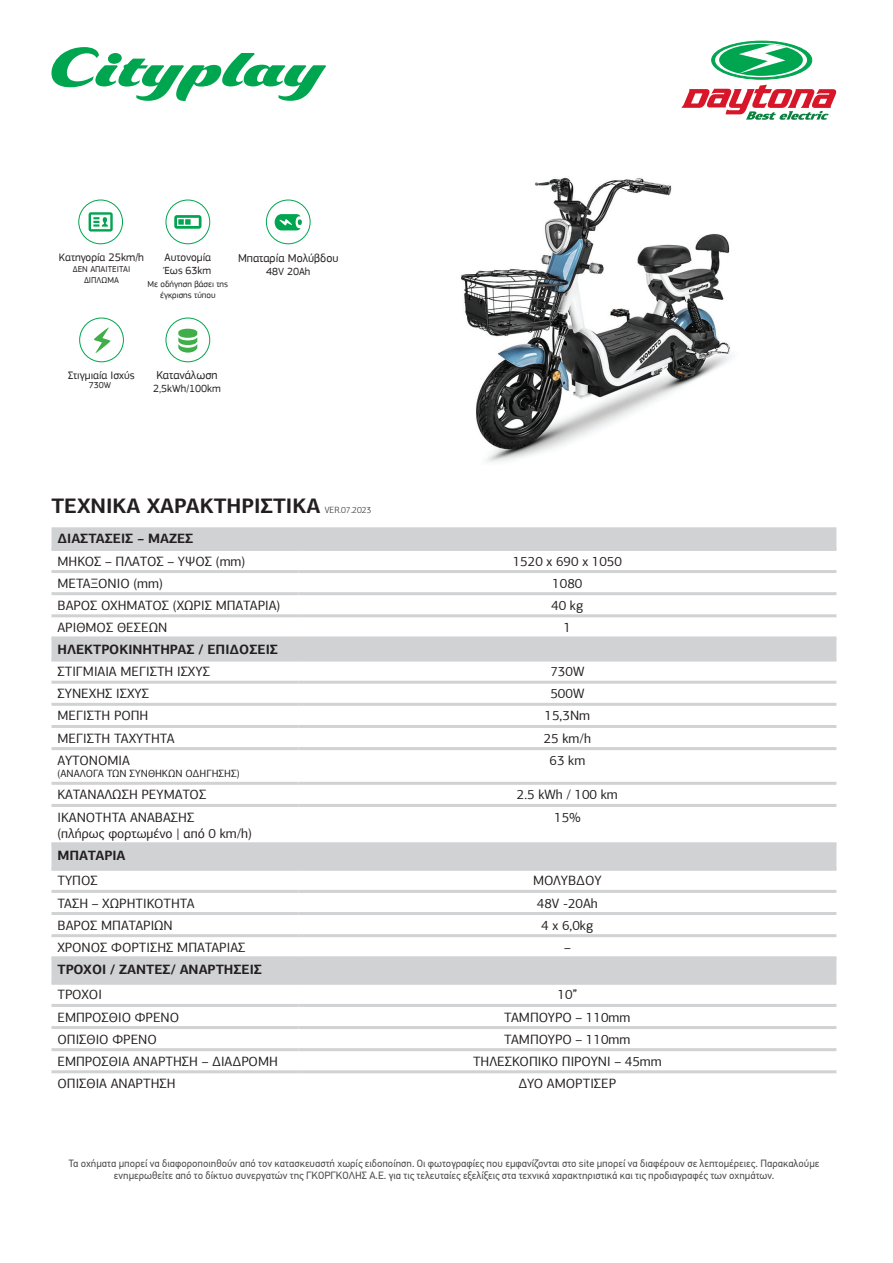
<style>
.page{position:relative;width:893px;height:1263px;background:#fff}
.page>*{position:absolute;margin:0;border:0;box-sizing:border-box;transform-origin:0 0}
.t1{font:700 21px "PF Agora Sans Pro";color:#231f20}
.t2{font:13.5px/16.2px "PF Agora Sans Pro";color:#231f20}
.t3{font:700 13.5px "PF Agora Sans Pro";color:#231f20}
.t4{font:12px "PF Square Sans Pro";color:#231f20}
.t5{font:11.4px "PF Square Sans Pro";color:#231f20}
.t6{font:10.8px "PF Square Sans Pro";color:#231f20}
.t7{font:10.5px/12.6px "PF Din Text Pro";color:#4b4c4d;text-align:center}
.t8{font:10.5px "PF Agora Sans Pro";color:#231f20}
.t9{font:9px/10.8px "PF Square Sans Pro";color:#231f20;text-align:center}
.t10{font:300 9px "PF Agora Sans Pro";color:#231f20}
</style>
<div class="page">
<div style="left:712px;top:41px;width:100px;height:38px;background:#00a54f;border-radius:50%"></div>
<div style="left:711px;top:41px;width:101px;height:39px;border:1px solid #00a54f;border-radius:50%"></div>
<svg style="left:714px;top:42px;width:93px;height:36px"></svg>
<div style="left:714px;top:42px;width:94px;height:36px;border:1px solid #00a54f;border-radius:50%"></div>
<svg style="left:719px;top:44px;width:84px;height:32px"></svg>
<svg style="left:681px;top:85px;width:155px;height:35px"></svg>
<svg style="left:51px;top:527px;width:785px;height:455px"></svg>
<hr style="left:51px;top:548px;width:247px;height:3px;background:#d1d2d4">
<hr style="left:298px;top:548px;width:538px;height:3px;background:#d1d2d4">
<hr style="left:51px;top:570px;width:247px;height:3px;background:#d1d2d4">
<hr style="left:298px;top:570px;width:538px;height:3px;background:#d1d2d4">
<hr style="left:51px;top:592px;width:247px;height:3px;background:#d1d2d4">
<hr style="left:298px;top:592px;width:538px;height:3px;background:#d1d2d4">
<hr style="left:51px;top:614px;width:247px;height:3px;background:#d1d2d4">
<hr style="left:298px;top:614px;width:538px;height:3px;background:#d1d2d4">
<hr style="left:51px;top:636px;width:247px;height:3px;background:#d1d2d4">
<hr style="left:298px;top:636px;width:538px;height:3px;background:#d1d2d4">
<hr style="left:51px;top:658px;width:247px;height:3px;background:#d1d2d4">
<hr style="left:298px;top:658px;width:538px;height:3px;background:#d1d2d4">
<hr style="left:51px;top:681px;width:247px;height:3px;background:#d1d2d4">
<hr style="left:298px;top:681px;width:538px;height:3px;background:#d1d2d4">
<hr style="left:51px;top:703px;width:247px;height:3px;background:#d1d2d4">
<hr style="left:298px;top:703px;width:538px;height:3px;background:#d1d2d4">
<hr style="left:51px;top:725px;width:247px;height:3px;background:#d1d2d4">
<hr style="left:298px;top:725px;width:538px;height:3px;background:#d1d2d4">
<hr style="left:51px;top:747px;width:247px;height:3px;background:#d1d2d4">
<hr style="left:298px;top:747px;width:538px;height:3px;background:#d1d2d4">
<hr style="left:51px;top:782px;width:247px;height:3px;background:#d1d2d4">
<hr style="left:298px;top:782px;width:538px;height:3px;background:#d1d2d4">
<hr style="left:51px;top:804px;width:247px;height:3px;background:#d1d2d4">
<hr style="left:298px;top:804px;width:538px;height:3px;background:#d1d2d4">
<hr style="left:51px;top:842px;width:247px;height:3px;background:#d1d2d4">
<hr style="left:298px;top:842px;width:538px;height:3px;background:#d1d2d4">
<hr style="left:51px;top:868px;width:247px;height:3px;background:#d1d2d4">
<hr style="left:298px;top:868px;width:538px;height:3px;background:#d1d2d4">
<hr style="left:51px;top:890px;width:247px;height:3px;background:#d1d2d4">
<hr style="left:298px;top:890px;width:538px;height:3px;background:#d1d2d4">
<hr style="left:51px;top:912px;width:247px;height:3px;background:#d1d2d4">
<hr style="left:298px;top:912px;width:538px;height:3px;background:#d1d2d4">
<hr style="left:51px;top:934px;width:247px;height:3px;background:#d1d2d4">
<hr style="left:298px;top:934px;width:538px;height:3px;background:#d1d2d4">
<hr style="left:51px;top:956px;width:247px;height:3px;background:#d1d2d4">
<hr style="left:298px;top:956px;width:538px;height:3px;background:#d1d2d4">
<hr style="left:51px;top:982px;width:247px;height:3px;background:#d1d2d4">
<hr style="left:298px;top:982px;width:538px;height:3px;background:#d1d2d4">
<hr style="left:51px;top:1004px;width:247px;height:3px;background:#d1d2d4">
<hr style="left:298px;top:1004px;width:538px;height:3px;background:#d1d2d4">
<hr style="left:51px;top:1026px;width:247px;height:3px;background:#d1d2d4">
<hr style="left:298px;top:1026px;width:538px;height:3px;background:#d1d2d4">
<hr style="left:51px;top:1048px;width:247px;height:3px;background:#d1d2d4">
<hr style="left:298px;top:1048px;width:538px;height:3px;background:#d1d2d4">
<hr style="left:51px;top:1070px;width:247px;height:3px;background:#d1d2d4">
<hr style="left:298px;top:1070px;width:538px;height:3px;background:#d1d2d4">
<img style="left:461px;top:177px;width:271px;height:286px">
<svg style="left:51px;top:47px;width:275px;height:54px"></svg>
<svg style="left:89px;top:212px;width:24px;height:20px"></svg>
<div style="left:78px;top:200px;width:45px;height:44px;border:1px solid #00a54f;border-radius:50%"></div>
<svg style="left:174px;top:215px;width:27px;height:14px"></svg>
<div style="left:166px;top:200px;width:44px;height:44px;border:1px solid #00a54f;border-radius:50%"></div>
<svg style="left:94px;top:327px;width:17px;height:26px"></svg>
<div style="left:79px;top:318px;width:45px;height:44px;border:1px solid #00a54f;border-radius:50%"></div>
<svg style="left:178px;top:329px;width:19px;height:24px"></svg>
<div style="left:166px;top:318px;width:44px;height:44px;border:1px solid #00a54f;border-radius:50%"></div>
<svg style="left:275px;top:214px;width:27px;height:16px"></svg>
<div style="left:266px;top:200px;width:44px;height:44px;border:1px solid #00a54f;border-radius:50%"></div>
<p class="t5" style="left:165px;top:251px;width:48px">Αυτονομία</p>
<p class="t6" style="left:164px;top:264px;width:48px">Έως 63km</p>
<p class="t5" style="left:59px;top:251px;width:87px">Κατηγορία 25km/h</p>
<p class="t9" style="left:73px;top:264px;width:59px">ΔΕΝ ΑΠΑΙΤΕΙΤΑΙ<br>ΔΙΠΛΩΜΑ</p>
<p class="t9" style="left:148px;top:279px;width:82px">Με οδήγηση βάσει της έγκρισης τύπου</p>
<p class="t4" style="left:238px;top:251px;width:102px">Μπαταρία Μολύβδου</p>
<p class="t6" style="left:266px;top:265px;width:46px">48V 20Ah</p>
<p class="t5" style="left:68px;top:368px;width:68px">Στιγμιαία Ισχύς</p>
<p class="t9" style="left:89px;top:380px;width:24px">730W</p>
<p class="t4" style="left:156px;top:368px;width:63px">Κατανάλωση</p>
<p class="t6" style="left:153px;top:382px;width:69px">2,5kWh/100km</p>
<h1 class="t1" style="left:51px;top:493px;width:270px">ΤΕΧΝΙΚΑ ΧΑΡΑΚΤΗΡΙΣΤΙΚΑ</h1>
<p class="t10" style="left:325px;top:505px;width:48px">VER.07.2023</p>
<p class="t3" style="left:57px;top:530px;width:137px">ΔΙΑΣΤΑΣΕΙΣ – ΜΑΖΕΣ</p>
<p class="t2" style="left:57px;top:553px;width:189px">ΜΗΚΟΣ – ΠΛΑΤΟΣ – ΥΨΟΣ (mm)</p>
<p class="t2" style="left:513px;top:553px;width:111px">1520 x 690 x 1050</p>
<p class="t2" style="left:57px;top:575px;width:107px">ΜΕΤΑΞΟΝΙΟ (mm)</p>
<p class="t2" style="left:552px;top:575px;width:32px">1080</p>
<p class="t2" style="left:57px;top:597px;width:224px">ΒΑΡΟΣ ΟΧΗΜΑΤΟΣ (ΧΩΡΙΣ ΜΠΑΤΑΡΙΑ)</p>
<p class="t2" style="left:551px;top:597px;width:34px">40 kg</p>
<p class="t2" style="left:57px;top:619px;width:111px">ΑΡΙΘΜΟΣ ΘΕΣΕΩΝ</p>
<p class="t2" style="left:564px;top:619px;width:9px">1</p>
<p class="t3" style="left:57px;top:641px;width:222px">ΗΛΕΚΤΡΟΚΙΝΗΤΗΡΑΣ / ΕΠΙΔΟΣΕΙΣ</p>
<p class="t2" style="left:57px;top:663px;width:154px">ΣΤΙΓΜΙΑΙΑ ΜΕΓΙΣΤΗ ΙΣΧΥΣ</p>
<p class="t2" style="left:550px;top:663px;width:35px">730W</p>
<p class="t2" style="left:57px;top:686px;width:93px">ΣΥΝΕΧΗΣ ΙΣΧΥΣ</p>
<p class="t2" style="left:550px;top:686px;width:35px">500W</p>
<p class="t2" style="left:57px;top:708px;width:92px">ΜΕΓΙΣΤΗ ΡΟΠΗ</p>
<p class="t2" style="left:545px;top:708px;width:47px">15,3Nm</p>
<p class="t2" style="left:57px;top:730px;width:119px">ΜΕΓΙΣΤΗ ΤΑΧΥΤΗΤΑ</p>
<p class="t2" style="left:544px;top:730px;width:49px">25 km/h</p>
<p class="t2" style="left:57px;top:752px;width:74px">ΑΥΤΟΝΟΜΙΑ</p>
<p class="t8" style="left:57px;top:767px;width:184px">(ΑΝΑΛΟΓΑ ΤΩΝ ΣΥΝΘΗΚΩΝ ΟΔΗΓΗΣΗΣ)</p>
<p class="t2" style="left:549px;top:752px;width:37px">63 km</p>
<p class="t2" style="left:57px;top:787px;width:150px">ΚΑΤΑΝΑΛΩΣΗ ΡΕΥΜΑΤΟΣ</p>
<p class="t2" style="left:517px;top:787px;width:103px">2.5 kWh / 100 km</p>
<p class="t2" style="left:57px;top:809px;width:196px">ΙΚΑΝΟΤΗΤΑ ΑΝΑΒΑΣΗΣ<br>(πλήρως φορτωμένο | από 0 km/h)</p>
<p class="t2" style="left:554px;top:809px;width:28px">15%</p>
<p class="t3" style="left:57px;top:847px;width:70px">ΜΠΑΤΑΡΙΑ</p>
<p class="t2" style="left:57px;top:873px;width:42px">ΤΥΠΟΣ</p>
<p class="t2" style="left:533px;top:873px;width:70px">ΜΟΛΥΒΔΟΥ</p>
<p class="t2" style="left:57px;top:895px;width:139px">ΤΑΣΗ – ΧΩΡΗΤΙΚΟΤΗΤΑ</p>
<p class="t2" style="left:537px;top:895px;width:62px">48V -20Ah</p>
<p class="t2" style="left:57px;top:917px;width:117px">ΒΑΡΟΣ ΜΠΑΤΑΡΙΩΝ</p>
<p class="t2" style="left:541px;top:917px;width:54px">4 x 6,0kg</p>
<p class="t2" style="left:57px;top:939px;width:190px">ΧΡΟΝΟΣ ΦΟΡΤΙΣΗΣ ΜΠΑΤΑΡΙΑΣ</p>
<p class="t2" style="left:564px;top:939px;width:8px">–</p>
<p class="t3" style="left:57px;top:961px;width:206px">ΤΡΟΧΟΙ / ΖΑΝΤΕΣ/ ΑΝΑΡΤΗΣΕΙΣ</p>
<p class="t2" style="left:57px;top:987px;width:46px">ΤΡΟΧΟI</p>
<p class="t2" style="left:557px;top:987px;width:21px">10”</p>
<p class="t2" style="left:57px;top:1009px;width:123px">ΕΜΠΡΟΣΘΙΟ ΦΡΕΝΟ</p>
<p class="t2" style="left:504px;top:1009px;width:128px">ΤΑΜΠΟΥΡΟ – 110mm</p>
<p class="t2" style="left:57px;top:1031px;width:101px">ΟΠΙΣΘΙΟ ΦΡΕΝΟ</p>
<p class="t2" style="left:504px;top:1031px;width:128px">ΤΑΜΠΟΥΡΟ – 110mm</p>
<p class="t2" style="left:57px;top:1053px;width:222px">ΕΜΠΡΟΣΘΙΑ ΑΝΑΡΤΗΣΗ – ΔΙΑΔΡΟΜΗ</p>
<p class="t2" style="left:473px;top:1053px;width:190px">ΤΗΛΕΣΚΟΠΙΚΟ ΠΙΡΟΥΝΙ – 45mm</p>
<p class="t2" style="left:57px;top:1075px;width:120px">ΟΠΙΣΘΙΑ ΑΝΑΡΤΗΣΗ</p>
<p class="t2" style="left:518px;top:1075px;width:100px">ΔΥΟ ΑΜΟΡΤΙΣΕΡ</p>
<p class="t7" style="left:69px;top:1157px;width:752px">Τα οχήματα μπορεί να διαφοροποιηθούν από τον κατασκευαστή χωρίς ειδοποίηση. Οι φωτογραφίες που εμφανίζονται στο site μπορεί να διαφέρουν σε λεπτομέρειες. Παρακαλούμε ενημερωθείτε από το δίκτυο συνεργατών της ΓΚΟΡΓΚΟΛΗΣ Α.Ε. για τις τελευταίες εξελίξεις στα τεχνικά χαρακτηριστικά και τις προδιαγραφές των οχημάτων.</p>
</div>
